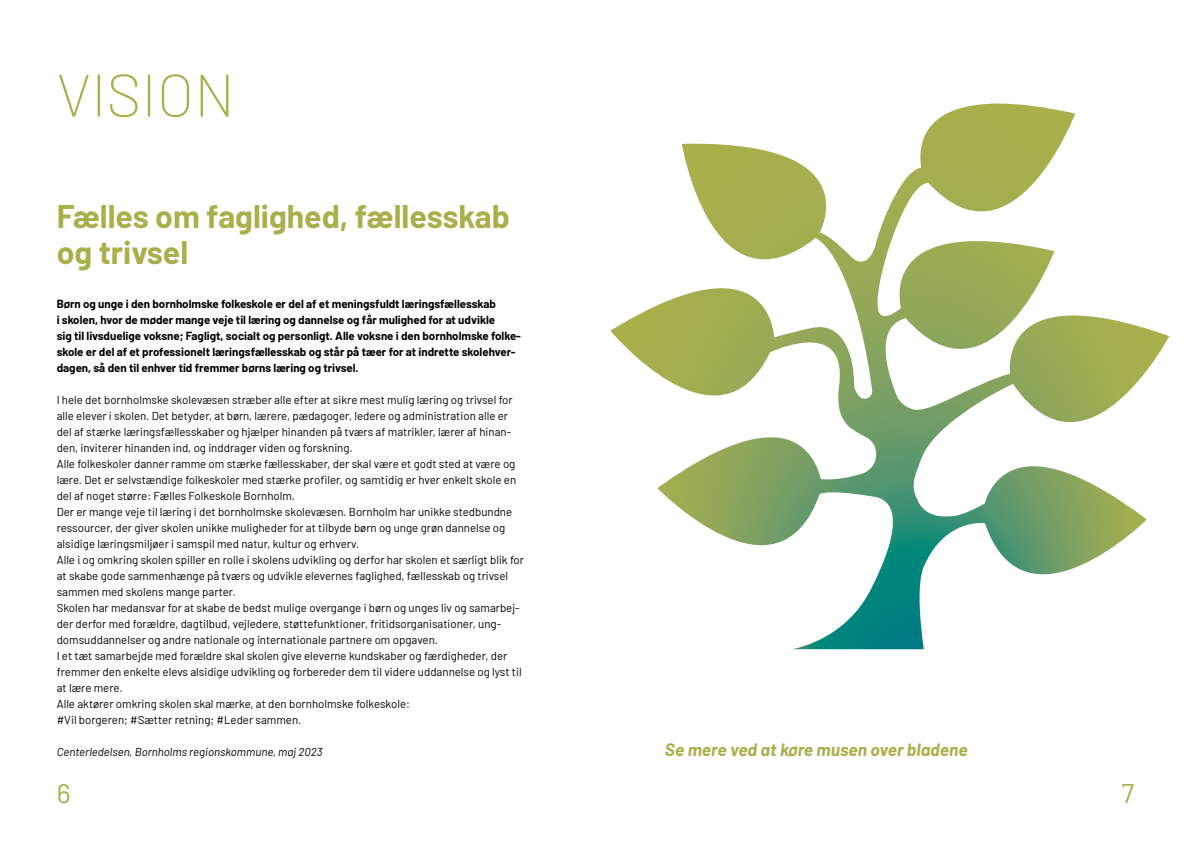
<style>
.page{position:relative;width:1191px;height:842px;background:#fff}
.page>*{position:absolute;margin:0;border:0;box-sizing:border-box;transform-origin:0 0}
.t1{font:200 60px "Barlow";color:#a9b04b}
.t2{font:700 32px/36px "Barlow";color:#a9b04b}
.t3{font:27px "Barlow";color:#a9b04b}
.t4{font:italic 700 17.5px "Barlow";color:#a9b04b}
.t5{font:11.5px/16px "Barlow";color:#000}
.t6{font:700 11.5px/16px "Barlow";color:#000}
.t7{font:italic 11.5px "Barlow";color:#000}
</style>
<div class="page">
<svg style="left:610px;top:104px;width:559px;height:545px"></svg>
<h1 class="t1" style="left:57px;top:52px;width:180px">VISION</h1>
<h2 class="t2" style="left:57px;top:196px;width:455px">Fælles om faglighed, fællesskab og trivsel</h2>
<p class="t6" style="left:57px;top:295px;width:466px">Børn og unge i den bornholmske folkeskole er del af et meningsfuldt læringsfællesskab<br>i skolen, hvor de møder mange veje til læring og dannelse og får mulighed for at udvikle<br>sig til livsduelige voksne; Fagligt, socialt og personligt. Alle voksne i den bornholmske folke&shy;skole er del af et professionelt læringsfællesskab og står på tæer for at indrette skolehver&shy;dagen, så den til enhver tid fremmer børns læring og trivsel.</p>
<p class="t5" style="left:57px;top:391px;width:469px">I hele det bornholmske skolevæsen stræber alle efter at sikre mest mulig læring og trivsel for alle elever i skolen. Det betyder, at børn, lærere, pædagoger, ledere og administration alle er del af stærke læringsfællesskaber og hjælper hinanden på tværs af matrikler, lærer af hinan&shy;den, inviterer hinanden ind, og inddrager viden og forskning.<br>Alle folkeskoler danner ramme om stærke fællesskaber, der skal være et godt sted at være og lære. Det er selvstændige folkeskoler med stærke profiler, og samtidig er hver enkelt skole en del af noget større: Fælles Folkeskole Bornholm.<br>Der er mange veje til læring i det bornholmske skolevæsen. Bornholm har unikke stedbundne ressourcer, der giver skolen unikke muligheder for at tilbyde børn og unge grøn dannelse og alsidige læringsmiljøer i samspil med natur, kultur og erhverv.<br>Alle i og omkring skolen spiller en rolle i skolens udvikling og derfor har skolen et særligt blik for at skabe gode sammenhænge på tværs og udvikle elevernes faglighed, fællesskab og trivsel sammen med skolens mange parter.<br>Skolen har medansvar for at skabe de bedst mulige overgange i børn og unges liv og samarbej&shy;der derfor med forældre, dagtilbud, vejledere, støttefunktioner, fritidsorganisationer, ung&shy;domsuddannelser og andre nationale og internationale partnere om opgaven.<br>I et tæt samarbejde med forældre skal skolen give eleverne kundskaber og færdigheder, der fremmer den enkelte elevs alsidige udvikling og forbereder dem til videre uddannelse og lyst til at lære mere.<br>Alle aktører omkring skolen skal mærke, at den bornholmske folkeskole:<br>#Vil borgeren; #Sætter retning; #Leder sammen.</p>
<p class="t7" style="left:57px;top:743px;width:267px">Centerledelsen, Bornholms regionskommune, maj 2023</p>
<h3 class="t4" style="left:665px;top:737px;width:304px">Se mere ved at køre musen over bladene</h3>
<h3 class="t3" style="left:57px;top:774px;width:15px">6</h3>
<h3 class="t3" style="left:1121px;top:774px;width:14px">7</h3>
</div>
